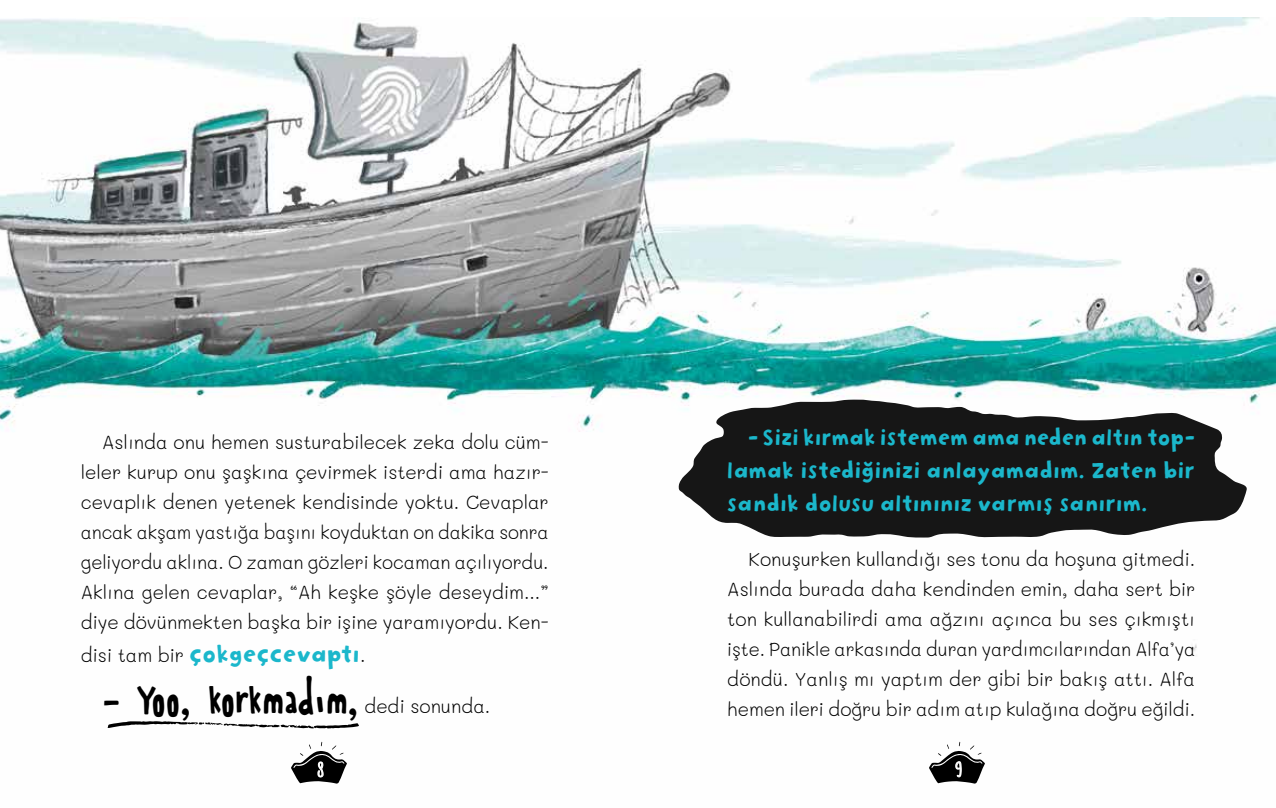
<style>
.page{position:relative;width:1276px;height:808px;background:#fff}
.page>*{position:absolute;margin:0;border:0;box-sizing:border-box;transform-origin:0 0}
.t1{font:37.5px "Rabbit On The Moon";color:#000}
.t2{font:27px "Slappy Inline";color:#1bb7cb}
.t3{font:25.5px/33px "Slappy Inline";color:#1bb7cb;text-align:justify}
.t4{font:18.9px "DK Lemon Yellow Sun";color:#fff}
.t5{font:300 18.75px/30px "Mali";color:#000;text-align:justify}
.s1{font-family:"Mali";font-weight:300;font-size:18.75px;color:#000}
.s2{font-family:"Mali";font-weight:300;font-size:18.75px}
</style>
<div class="page">
<img style="left:0;top:17px;width:1276px;height:725px">
<svg style="left:107px;top:721px;width:252px;height:7px"></svg>
<svg style="left:678px;top:399px;width:570px;height:139px;fill:#161616"></svg>
<svg style="left:929px;top:742px;width:56px;height:42px"></svg>
<svg style="left:291px;top:742px;width:56px;height:42px"></svg>
<p class="t5" style="left:81px;top:428px;width:469px;text-indent:21px">Aslında onu hemen susturabilecek zeka dolu cüm&shy;leler kurup onu şaşkına çevirmek isterdi ama hazır&shy;cevaplık denen yetenek kendisinde yoktu. Cevaplar ancak akşam yastığa başını koyduktan on dakika sonra geliyordu aklına. O zaman gözleri kocaman açılıyordu.<br>Aklına gelen cevaplar, “Ah keşke şöyle deseydim...” diye dövünmekten başka bir işine yaramıyordu. Ken-</p>
<h2 class="t2" style="left:81px;top:637px;width:286px"><span class="s1">disi tam bir</span> çokgeçcevaptı<span class="s1">.</span></h2>
<h1 class="t1" style="left:102px;top:674px;width:390px">- Yoo, korkmadım, <span class="s2">dedi sonunda.</span></h1>
<h3 class="t3" style="left:727px;top:420px;width:469px;text-indent:21px">- Sizi kırmak istemem ama neden altın top&shy;lamak istediğinizi anlayamadım. Zaten bir sandık dolusu altınınız varmış sanırım.</h3>
<p class="t5" style="left:727px;top:545px;width:469px;text-indent:21px">Konuşurken kullandığı ses tonu da hoşuna gitmedi.<br>Aslında burada daha kendinden emin, daha sert bir ton kullanabilirdi ama ağzını açınca bu ses çıkmıştı işte. Panikle arkasında duran yardımcılarından Alfa’ya döndü. Yanlış mı yaptım der gibi bir bakış attı. Alfa hemen ileri doğru bir adım atıp kulağına doğru eğildi.</p>
<p class="t4" style="left:317px;top:758px;width:9px">8</p>
<p class="t4" style="left:955px;top:758px;width:9px">9</p>
</div>
